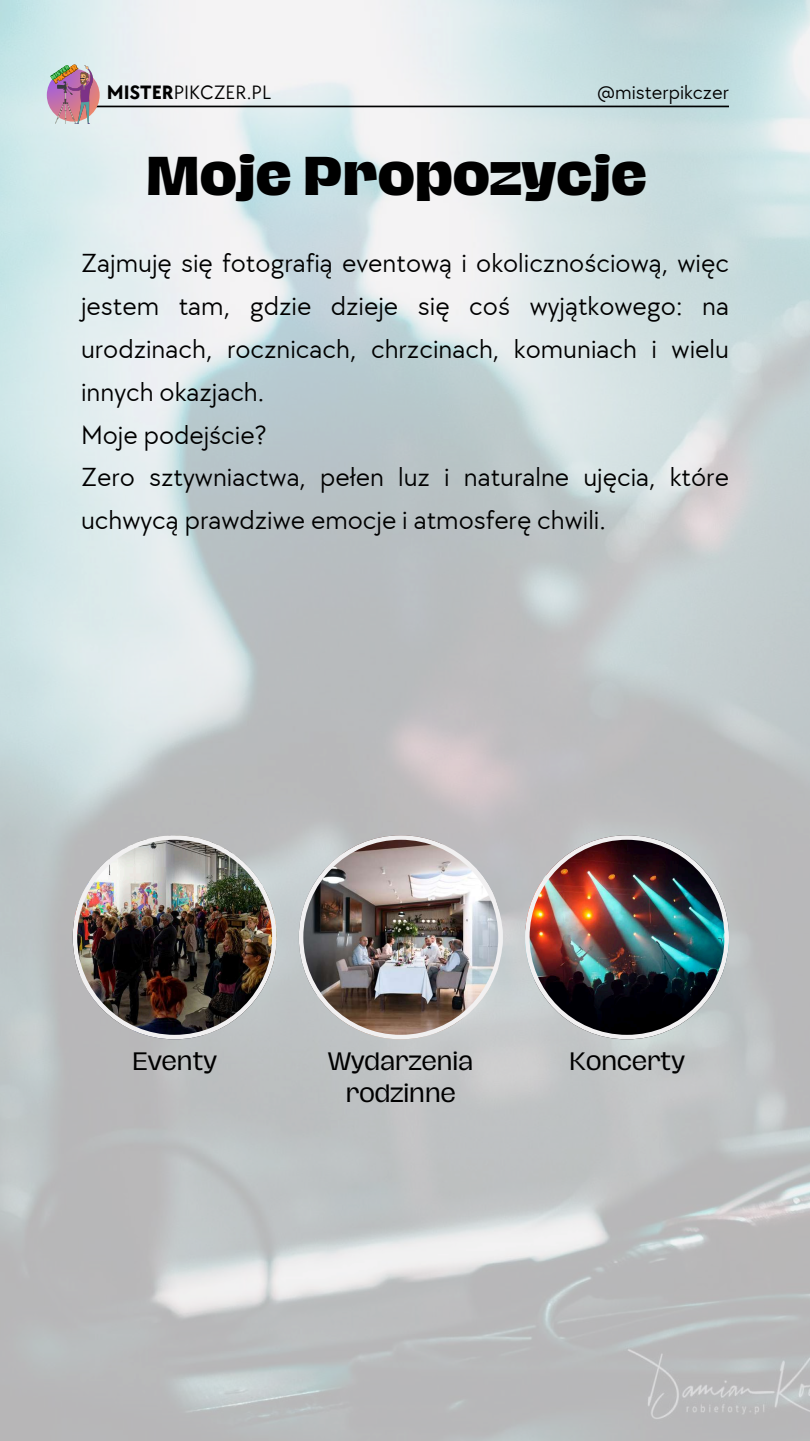
<style>
.page{position:relative;width:810px;height:1441px;background:#fff}
.page>*{position:absolute;margin:0;border:0;box-sizing:border-box;transform-origin:0 0}
.t1{font:800 50px "Hagrid";color:#000}
.t2{font:27px/42.8px "TT Chocolates";color:#000}
.t3{font:23.1px "Hagrid";color:#000}
.t4{font:20px "TT Chocolates";color:#000}
.t5{font:7.5px "Luckiest Guy";color:#ff9519}
.t6{font:5.8px "Luckiest Guy";color:#61ce70}
.s1{font-weight:700}
</style>
<div class="page">
<img style="left:0;top:0;width:810px;height:1440px">
<img style="left:73px;top:835px;width:204px;height:204px">
<img style="left:525px;top:835px;width:204px;height:204px">
<img style="left:299px;top:835px;width:204px;height:204px">
<hr style="left:81px;top:106px;width:648px;height:1px;background:#000">
<svg style="left:47px;top:69px;width:53px;height:53px"></svg>
<img style="left:55px;top:66px;width:37px;height:57px">
<svg style="left:50px;top:63px;width:29px;height:21px"></svg>
<p class="t5" style="left:53px;top:79px;width:28px;rotate:-34deg">PIKCZER</p>
<p class="t6" style="left:51px;top:76px;width:22px;rotate:-34deg">MISTER</p>
<p class="t4" style="left:107px;top:81px;width:166px"><span class="s1">MISTER</span>PIKCZER.PL</p>
<p class="t4" style="left:597px;top:81px;width:134px">@misterpikczer</p>
<h1 class="t1" style="left:146px;top:151px;width:502px">Moje Propozycje</h1>
<p class="t2" style="left:81px;top:243px;width:649px">Zajmuję się fotografią eventową i okolicznościową, więc jestem tam, gdzie dzieje się coś wyjątkowego: na urodzinach, rocznicach, chrzcinach, komuniach i wielu innych okazjach.<br>Moje podejście?<br>Zero sztywniactwa, pełen luz i naturalne ujęcia, które uchwycą prawdziwe emocje i atmosferę chwili.</p>
<p class="t3" style="left:132px;top:1049px;width:86px">Eventy</p>
<p class="t3" style="left:328px;top:1049px;width:147px">Wydarzenia</p>
<p class="t3" style="left:569px;top:1049px;width:117px">Koncerty</p>
<p class="t3" style="left:346px;top:1082px;width:111px">rodzinne</p>
</div>
